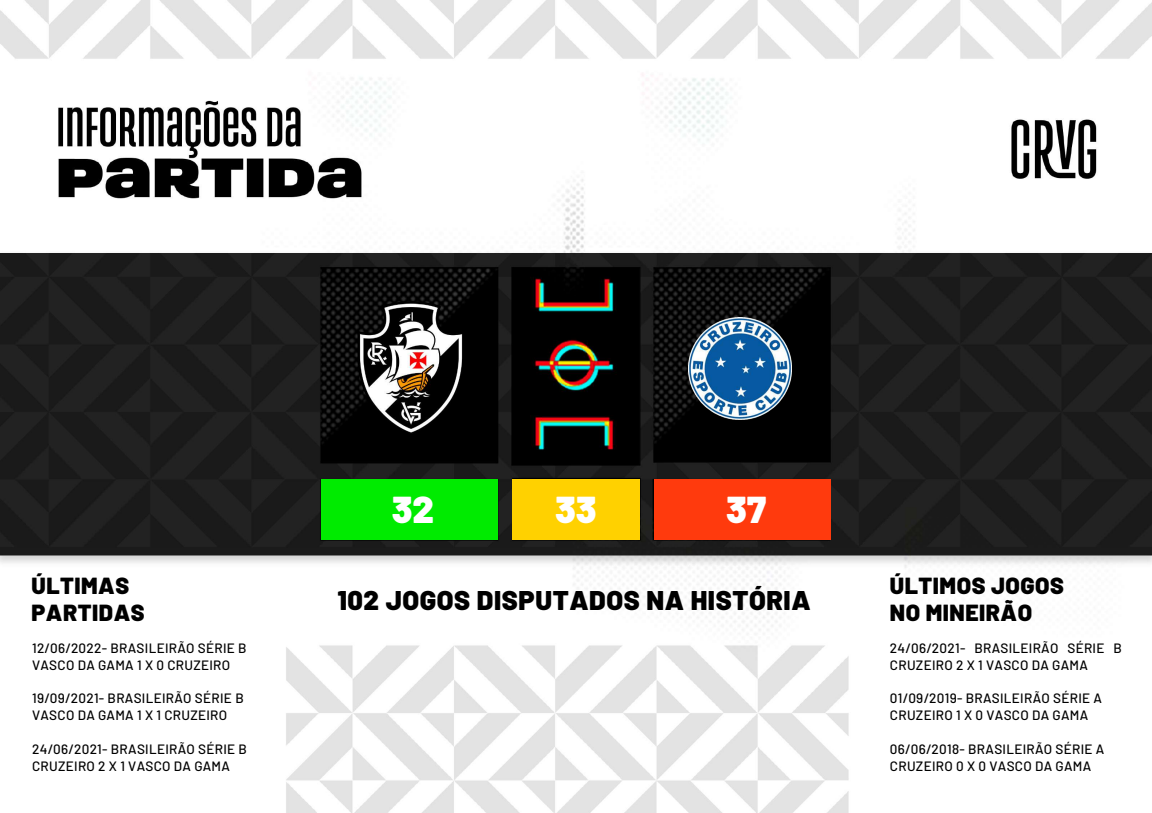
<style>
.page{position:relative;width:1152px;height:813px;background:#fff}
.page>*{position:absolute;margin:0;border:0;box-sizing:border-box;transform-origin:0 0}
.t1{font:900 37.35px "Barlow";color:#fff}
.t2{font:900 27px "Barlow";letter-spacing:.02em;color:#000}
.t3{font:900 23.25px/27.2px "Barlow";letter-spacing:.02em;color:#000}
.t4{font:500 13.5px/16.9px "Barlow";letter-spacing:.02em;color:#000}
</style>
<div class="page">
<img style="left:1px;top:0;width:1150px;height:812px">
<img style="left:356px;top:299px;width:110px;height:139px">
<div style="left:321px;top:479px;width:177px;height:61px;background:#00eb00"></div>
<div style="left:513px;top:479px;width:127px;height:61px;background:#ffd100"></div>
<div style="left:654px;top:479px;width:176px;height:61px;background:#ff3a0d"></div>
<img style="left:689px;top:317px;width:102px;height:102px">
<h1 class="t1" style="left:392px;top:485px;width:44px">32</h1>
<h1 class="t1" style="left:555px;top:485px;width:43px">33</h1>
<h1 class="t1" style="left:726px;top:485px;width:41px">37</h1>
<h3 class="t3" style="left:32px;top:570px;width:115px">ÚLTIMAS<br>PARTIDAS</h3>
<h3 class="t3" style="left:890px;top:570px;width:175px">ÚLTIMOS JOGOS<br>NO MINEIRÃO</h3>
<p class="t4" style="left:890px;top:638px;width:233px">24/06/2021- BRASILEIRÃO SÉRIE B<br>CRUZEIRO 2 X 1 VASCO DA GAMA</p>
<p class="t4" style="left:890px;top:689px;width:214px">01/09/2019- BRASILEIRÃO SÉRIE A<br>CRUZEIRO 1 X 0 VASCO DA GAMA</p>
<p class="t4" style="left:890px;top:740px;width:216px">06/06/2018- BRASILEIRÃO SÉRIE A<br>CRUZEIRO 0 X 0 VASCO DA GAMA</p>
<h2 class="t2" style="left:338px;top:582px;width:474px">102 JOGOS DISPUTADOS NA HISTÓRIA</h2>
<p class="t4" style="left:32px;top:638px;width:216px">12/06/2022- BRASILEIRÃO SÉRIE B<br>VASCO DA GAMA 1 X 0 CRUZEIRO</p>
<p class="t4" style="left:32px;top:689px;width:213px">19/09/2021- BRASILEIRÃO SÉRIE B<br>VASCO DA GAMA 1 X 1 CRUZEIRO</p>
<p class="t4" style="left:32px;top:740px;width:217px">24/06/2021- BRASILEIRÃO SÉRIE B<br>CRUZEIRO 2 X 1 VASCO DA GAMA</p>
</div>
